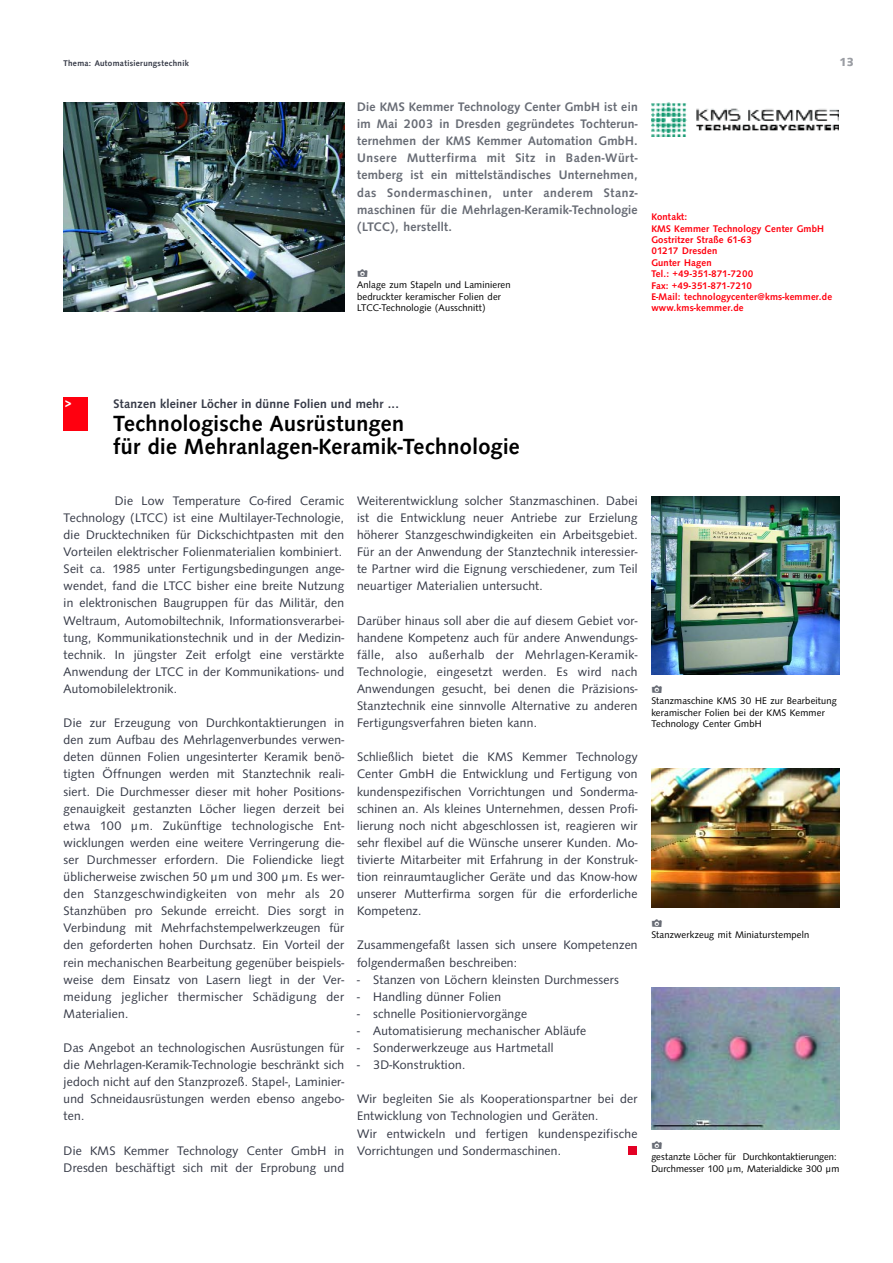
<style>
.page{position:relative;width:893px;height:1263px;background:#fff}
.page>*{position:absolute;margin:0;border:0;box-sizing:border-box;transform-origin:0 0}
.t1{font:500 22.8px/22.8px "Syntax D";letter-spacing:.02em;color:#000}
.t2{font:12.9px/17.1px "Syntax D";letter-spacing:.02em;color:#363a47;text-align:justify}
.t3{font:500 12.9px/17.1px "Syntax D";letter-spacing:.02em;color:#686c75;text-align:justify}
.t4{font:500 12.9px "Syntax D";letter-spacing:.02em;color:#363a47}
.t5{font:500 12.9px "Syntax D";color:#fff}
.t6{font:700 12.15px "Syntax D";color:#9a9da3}
.t7{font:10.05px/11.4px "Syntax D";letter-spacing:.02em;color:#000}
.t8{font:500 10.05px/11.4px "Syntax D";letter-spacing:.02em;color:#ff000f}
.t9{font:500 8.55px "Syntax D";letter-spacing:.04em;color:#363a47}
</style>
<div class="page">
<div style="left:64px;top:397px;width:24px;height:34px;background:#ff000f"></div>
<div style="left:628px;top:1146px;width:8px;height:9px;background:#e30125"></div>
<img style="left:651px;top:102px;width:187px;height:35px">
<img style="left:64px;top:102px;width:280px;height:209px">
<img style="left:651px;top:987px;width:188px;height:143px">
<img style="left:651px;top:496px;width:188px;height:179px">
<img style="left:651px;top:769px;width:188px;height:139px">
<p class="t9" style="left:64px;top:60px;width:127px">Thema: Automatisierungstechnik</p>
<p class="t6" style="left:839px;top:57px;width:16px">13</p>
<p class="t3" style="left:357px;top:99px;width:282px">Die KMS Kemmer Technology Center GmbH ist ein im Mai 2003 in Dresden gegründetes Tochterun&shy;ternehmen der KMS Kemmer Automation GmbH.<br>Unsere Mutterfirma mit Sitz in Baden-Würt&shy;temberg ist ein mittelständisches Unternehmen, das Sondermaschinen, unter anderem Stanz&shy;maschinen für die Mehrlagen-Keramik-Technologie (LTCC), herstellt.</p>
<p class="t7" style="left:357px;top:280px;width:155px">Anlage zum Stapeln und Laminieren bedruckter keramischer Folien der<br>LTCC-Technologie (Ausschnitt)</p>
<p class="t8" style="left:651px;top:212px;width:182px">Kontakt:<br>KMS Kemmer Technology Center GmbH<br>Gostritzer Straße 61-63<br>01217 Dresden<br>Gunter Hagen<br>Tel.: +49-351-871-7200<br>Fax: +49-351-871-7210<br>E-Mail: technologycenter@kms-kemmer.de www.kms-kemmer.de</p>
<p class="t5" style="left:65px;top:399px;width:8px">&gt;</p>
<p class="t4" style="left:113px;top:399px;width:287px">Stanzen kleiner Löcher in dünne Folien und mehr ...</p>
<h1 class="t1" style="left:113px;top:414px;width:408px">Technologische Ausrüstungen<br>für die Mehranlagen-Keramik-Technologie</h1>
<p class="t2" style="left:64px;top:493px;width:282px;text-align:left;text-indent:51px">Die Low Temperature Co-fired Ceramic Technology (LTCC) ist eine Multilayer-Technologie, die Drucktechniken für Dickschichtpasten mit den Vorteilen elektrischer Folienmaterialien kombiniert.<br>Seit ca. 1985 unter Fertigungsbedingungen ange&shy;wendet, fand die LTCC bisher eine breite Nutzung in elektronischen Baugruppen für das Militär, den Weltraum, Automobiltechnik, Informationsverarbei&shy;tung, Kommunikationstechnik und in der Medizin&shy;technik. In jüngster Zeit erfolgt eine verstärkte Anwendung der LTCC in der Kommunikations- und Automobilelektronik.</p>
<p class="t2" style="left:64px;top:716px;width:282px">Die zur Erzeugung von Durchkontaktierungen in den zum Aufbau des Mehrlagenverbundes verwen&shy;deten dünnen Folien ungesinterter Keramik benö&shy;tigten Öffnungen werden mit Stanztechnik reali&shy;siert. Die Durchmesser dieser mit hoher Positions&shy;genauigkeit gestanzten Löcher liegen derzeit bei etwa 100 µm. Zukünftige technologische Ent&shy;wicklungen werden eine weitere Verringerung die&shy;ser Durchmesser erfordern. Die Foliendicke liegt üblicherweise zwischen 50 µm und 300 µm. Es wer&shy;den Stanzgeschwindigkeiten von mehr als 20<br>Stanzhüben pro Sekunde erreicht. Dies sorgt in Verbindung mit Mehrfachstempelwerkzeugen für den geforderten hohen Durchsatz. Ein Vorteil der rein mechanischen Bearbeitung gegenüber beispiels&shy;weise dem Einsatz von Lasern liegt in der Ver&shy;meidung jeglicher thermischer Schädigung der Materialien.</p>
<p class="t2" style="left:64px;top:1040px;width:282px">Das Angebot an technologischen Ausrüstungen für die Mehrlagen-Keramik-Technologie beschränkt sich jedoch nicht auf den Stanzprozeß. Stapel-, Laminier&shy;und Schneidausrüstungen werden ebenso angebo&shy;ten.</p>
<p class="t2" style="left:64px;top:1143px;width:282px">Die KMS Kemmer Technology Center GmbH in<br>Dresden beschäftigt sich mit der Erprobung und</p>
<p class="t2" style="left:357px;top:493px;width:282px">Weiterentwicklung solcher Stanzmaschinen. Dabei ist die Entwicklung neuer Antriebe zur Erzielung höherer Stanzgeschwindigkeiten ein Arbeitsgebiet.<br>Für an der Anwendung der Stanztechnik interessier&shy;te Partner wird die Eignung verschiedener, zum Teil neuartiger Materialien untersucht.</p>
<p class="t2" style="left:357px;top:613px;width:282px">Darüber hinaus soll aber die auf diesem Gebiet vor&shy;handene Kompetenz auch für andere Anwendungs&shy;fälle, also außerhalb der Mehrlagen-Keramik-Technologie, eingesetzt werden. Es wird nach Anwendungen gesucht, bei denen die Präzisions-Stanztechnik eine sinnvolle Alternative zu anderen Fertigungsverfahren bieten kann.</p>
<p class="t2" style="left:357px;top:750px;width:282px">Schließlich bietet die KMS Kemmer Technology Center GmbH die Entwicklung und Fertigung von kundenspezifischen Vorrichtungen und Sonderma&shy;schinen an. Als kleines Unternehmen, dessen Profi&shy;lierung noch nicht abgeschlossen ist, reagieren wir sehr flexibel auf die Wünsche unserer Kunden. Mo&shy;tivierte Mitarbeiter mit Erfahrung in der Konstruk&shy;tion reinraumtauglicher Geräte und das Know-how unserer Mutterfirma sorgen für die erforderliche Kompetenz.</p>
<p class="t2" style="left:357px;top:938px;width:282px">Zusammengefaßt lassen sich unsere Kompetenzen folgendermaßen beschreiben:</p>
<p class="t2" style="left:357px;top:972px;width:263px">- Stanzen von Löchern kleinsten Durchmessers</p>
<p class="t2" style="left:357px;top:989px;width:145px">- Handling dünner Folien</p>
<p class="t2" style="left:357px;top:1006px;width:171px">- schnelle Positioniervorgänge</p>
<p class="t2" style="left:357px;top:1023px;width:230px">- Automatisierung mechanischer Abläufe</p>
<p class="t2" style="left:357px;top:1040px;width:198px">- Sonderwerkzeuge aus Hartmetall</p>
<p class="t2" style="left:357px;top:1058px;width:110px">- 3D-Konstruktion.</p>
<p class="t2" style="left:357px;top:1092px;width:282px;text-align:left">Wir begleiten Sie als Kooperationspartner bei der Entwicklung von Technologien und Geräten.<br>Wir entwickeln und fertigen kundenspezifische Vorrichtungen und Sondermaschinen.</p>
<p class="t7" style="left:651px;top:696px;width:187px">Stanzmaschine KMS 30 HE zur Bearbeitung keramischer Folien bei der KMS Kemmer<br>Technology Center GmbH</p>
<p class="t7" style="left:651px;top:930px;width:159px">Stanzwerkzeug mit Miniaturstempeln</p>
<p class="t7" style="left:651px;top:1152px;width:190px">gestanzte Löcher für Durchkontaktierungen:<br>Durchmesser 100 µm, Materialdicke 300 µm</p>
</div>
